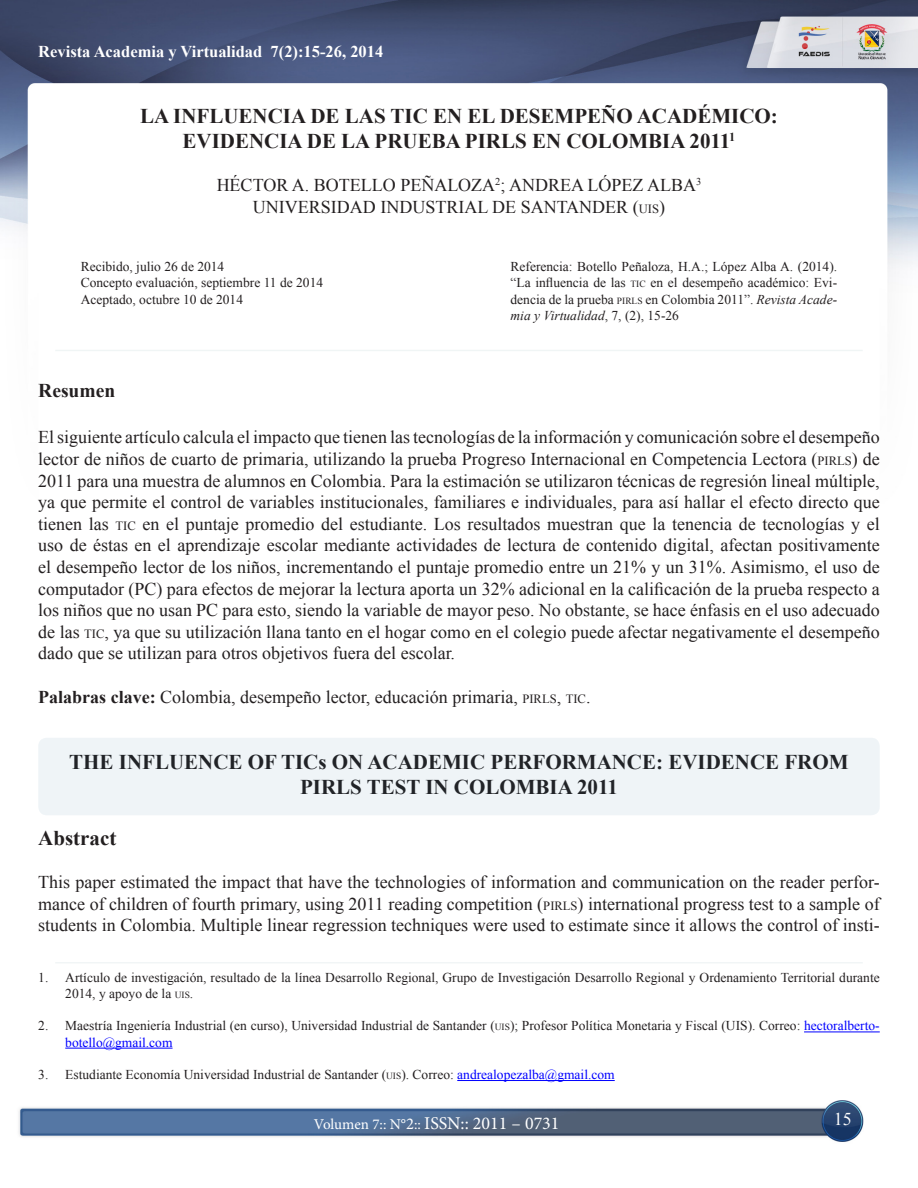
<style>
.page{position:relative;width:918px;height:1188px;background:#fff}
.page>*{position:absolute;margin:0;border:0;box-sizing:border-box;transform-origin:0 0}
.Subtitulo{font:700 21px/25.2px "Times New Roman";color:#231f20;text-align:center}
.Subtitulo-2{font:700 19.5px "Times New Roman";color:#231f20}
.Contenidos_Españo{font:18px/21.6px "Times New Roman";color:#231f20;text-align:justify}
.Subtitulo-3{font:18px/21.6px "Times New Roman";color:#231f20;text-align:justify}
.t1{font:18px "Minion Pro";color:#fff}
.t2{font:18px "Times New Roman";color:#fff}
.Titulos{font:700 16.5px "Times New Roman";color:#fff}
.Pie_de_pag_docum{font:13.5px/16.2px "Times New Roman";color:#231f20}
.s1{font-size:12.6px}
.s2{font-size:9.45px}
.s3{font-style:italic}
.s4{font-weight:700}
.s5{color:#00f}
.s6{font-size:15px}
.s7{font-size:16.5px}
</style>
<div class="page">
<img style="left:0;top:0;width:918px;height:1142px">
<div style="left:38px;top:259px;width:842px;height:452px;background:#fff;border-radius:9px"></div>
<hr style="left:55px;top:962px;width:808px;height:2px;background:#286a75">
<hr style="left:55px;top:350px;width:808px;height:1px;background:#286a75">
<hr style="left:804px;top:1032px;width:76px;height:1px;background:#00f">
<hr style="left:65px;top:1048px;width:108px;height:1px;background:#00f">
<hr style="left:457px;top:1080px;width:158px;height:1px;background:#00f">
<div style="left:38px;top:738px;width:842px;height:77px;background:#eff4f7;border-radius:9px"></div>
<p class="Titulos" style="left:38px;top:40px;width:347px">Revista Academia y Virtualidad 7(2):15-26, 2014</p>
<p class="Subtitulo" style="left:140px;top:102px;width:639px">LA INFLUENCIA DE LAS TIC EN EL DESEMPEÑO ACADÉMICO:</p>
<p class="Subtitulo" style="left:183px;top:128px;width:554px">EVIDENCIA DE LA PRUEBA PIRLS EN COLOMBIA 2011<sup>1</sup></p>
<p class="Contenidos_Españo" style="left:217px;top:174px;width:486px">HÉCTOR A. BOTELLO PEÑALOZA<sup>2</sup>; ANDREA LÓPEZ ALBA<sup>3</sup></p>
<p class="Contenidos_Españo" style="left:253px;top:196px;width:414px">UNIVERSIDAD INDUSTRIAL DE SANTANDER (<span class="s1">UIS</span>)</p>
<p class="Pie_de_pag_docum" style="left:81px;top:258px;width:145px">Recibido, julio 26 de 2014</p>
<p class="Pie_de_pag_docum" style="left:81px;top:275px;width:244px">Concepto evaluación, septiembre 11 de 2014</p>
<p class="Pie_de_pag_docum" style="left:81px;top:291px;width:164px">Aceptado, octubre 10 de 2014</p>
<p class="Pie_de_pag_docum" style="left:511px;top:258px;width:328px;text-align:justify">Referencia: Botello Peñaloza, H.A.; López Alba A. (2014). “La influencia de las <span class="s2">TIC</span> en el desempeño académico: Evi&shy;dencia de la prueba <span class="s2">PIRLS</span> en Colombia 2011”. <span class="s3">Revista Acade&shy;mia y Virtualidad</span>, 7, (2), 15-26</p>
<p class="Subtitulo-2" style="left:38px;top:377px;width:78px">Resumen</p>
<p class="Contenidos_Españo" style="left:38px;top:426px;width:843px">El siguiente artículo calcula el impacto que tienen las tecnologías de la información y comunicación sobre el desempeño lector de niños de cuarto de primaria, utilizando la prueba Progreso Internacional en Competencia Lectora (<span class="s1">PIRLS</span>) de 2011 para una muestra de alumnos en Colombia. Para la estimación se utilizaron técnicas de regresión lineal múltiple, ya que permite el control de variables institucionales, familiares e individuales, para así hallar el efecto directo que tienen las <span class="s1">TIC</span> en el puntaje promedio del estudiante. Los resultados muestran que la tenencia de tecnologías y el uso de éstas en el aprendizaje escolar mediante actividades de lectura de contenido digital, afectan positivamente el desempeño lector de los niños, incrementando el puntaje promedio entre un 21% y un 31%. Asimismo, el uso de computador (PC) para efectos de mejorar la lectura aporta un 32% adicional en la calificación de la prueba respecto a los niños que no usan PC para esto, siendo la variable de mayor peso. No obstante, se hace énfasis en el uso adecuado de las <span class="s1">TIC</span>, ya que su utilización llana tanto en el hogar como en el colegio puede afectar negativamente el desempeño dado que se utilizan para otros objetivos fuera del escolar.</p>
<p class="Subtitulo-3" style="left:38px;top:685px;width:554px"><span class="s4">Palabras clave:</span> Colombia, desempeño lector, educación primaria, <span class="s1">PIRLS</span>, <span class="s1">TIC</span>.</p>
<p class="Subtitulo" style="left:69px;top:749px;width:781px">THE INFLUENCE OF TICs ON ACADEMIC PERFORMANCE: EVIDENCE FROM<br>PIRLS TEST IN COLOMBIA 2011</p>
<p class="Subtitulo" style="left:38px;top:825px;width:80px">Abstract</p>
<p class="Subtitulo-3" style="left:38px;top:871px;width:843px">This paper estimated the impact that have the technologies of information and communication on the reader perfor&shy;mance of children of fourth primary, using 2011 reading competition (<span class="s1">PIRLS</span>) international progress test to a sample of students in Colombia. Multiple linear regression techniques were used to estimate since it allows the control of insti-</p>
<p class="Pie_de_pag_docum" style="left:65px;top:969px;width:816px;text-indent:-27px">1. Artículo de investigación, resultado de la línea Desarrollo Regional, Grupo de Investigación Desarrollo Regional y Ordenamiento Territorial durante<br>2014, y apoyo de la <span class="s2">UIS</span>.</p>
<p class="Pie_de_pag_docum" style="left:65px;top:1018px;width:816px;text-indent:-27px">2. Maestría Ingeniería Industrial (en curso), Universidad Industrial de Santander (<span class="s2">UIS</span>); Profesor Política Monetaria y Fiscal (UIS). Correo: <span class="s5">hectoralberto&shy;botello@gmail.com</span></p>
<p class="Pie_de_pag_docum" style="left:38px;top:1066px;width:578px">3. Estudiante Economía Universidad Industrial de Santander (<span class="s2">UIS</span>). Correo: <span class="s5">andrealopezalba@gmail.com</span></p>
<p class="t1" style="left:314px;top:1111px;width:247px"><span class="s6">Volumen 7:: N°</span><span class="s7">2</span><span class="s6">::</span> ISSN:: 2011 – 0731</p>
<p class="t2" style="left:834px;top:1107px;width:19px">15</p>
</div>
